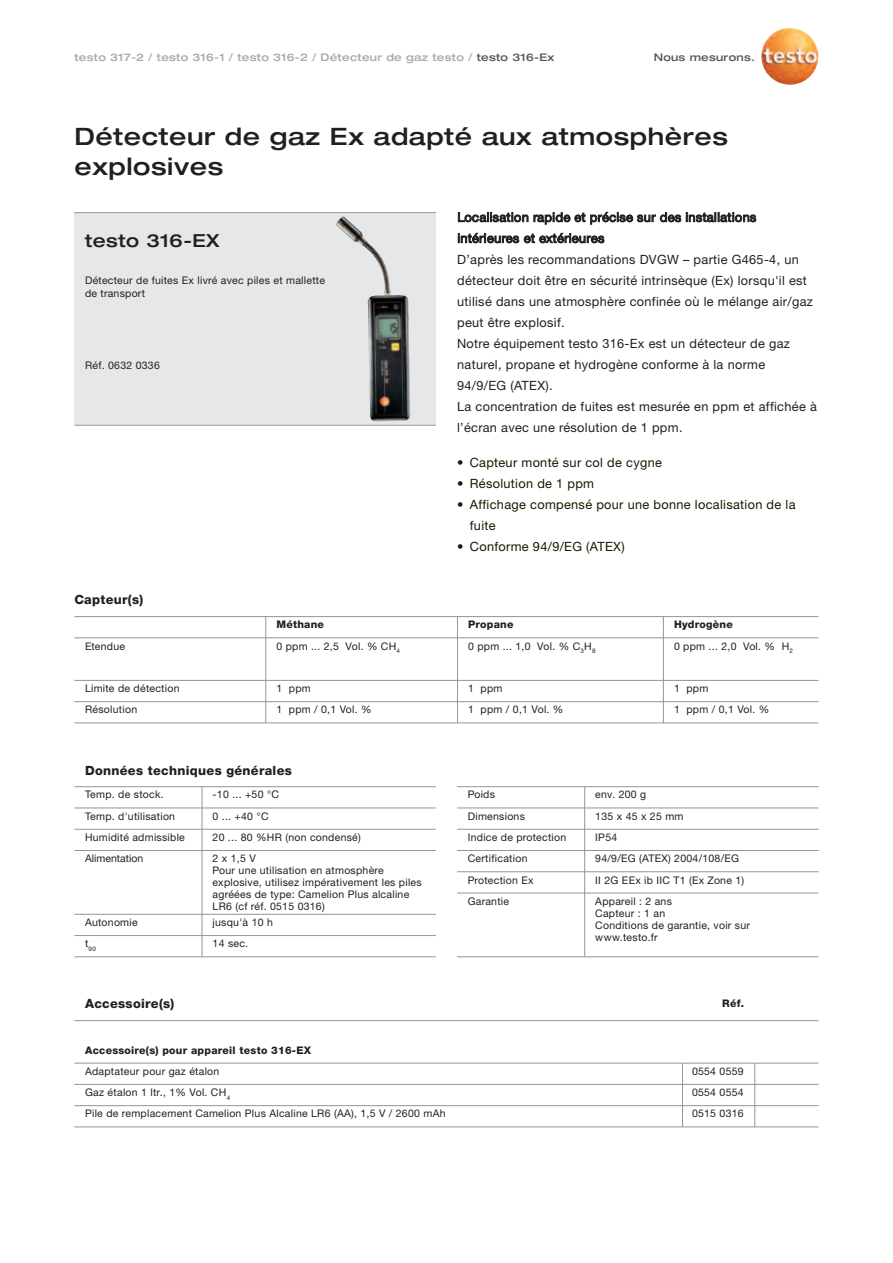
<style>
.page{position:relative;width:893px;height:1263px;background:#fff}
.page>*{position:absolute;margin:0;border:0;box-sizing:border-box;transform-origin:0 0}
.t1{font:500 expanded 24px/30px "Helvetica Neue LT Com";letter-spacing:.025em;color:#231f20}
.t2{font:500 expanded 18px "Helvetica Neue LT Com";letter-spacing:.025em;color:#231f20}
.t3{font:12.75px/21px "Helvetica Neue LTW1 G";letter-spacing:.025em;color:#231f20}
.t4{font:12.75px/21px "Helvetica Neue LTW1 G";letter-spacing:.025em;color:#191a00}
.t5{font:800 12.75px "Helvetica Neue LTW1 G";letter-spacing:.025em;color:#231f20}
.t6{font:10.5px/21.3px "Helvetica Neue LTW1 G";letter-spacing:.025em;color:#231f20}
.t7{font:500 expanded 10.5px "Helvetica Neue LT Com";letter-spacing:.025em;color:#a8a9ad}
.t8{font:800 10.5px "Helvetica Neue LTW1 G";letter-spacing:.025em;color:#231f20}
.t9{font:500 expanded 10.5px "Helvetica Neue LT Com";letter-spacing:.025em;color:#57585a}
.t10{font:10.5px "Helvetica Neue LTW1 G";color:#231f20}
.t11{font:6.3px "Helvetica Neue LTW1 G";color:#231f20}
.s1{color:#57585a}
.s2{font-weight:800}
</style>
<div class="page">
<div style="left:74px;top:213px;width:362px;height:212px;background:#e6e7e9"></div>
<hr style="left:74px;top:212px;width:362px;height:1px;background:#939598">
<hr style="left:74px;top:425px;width:362px;height:1px;background:#939598">
<img style="left:336px;top:217px;width:75px;height:205px">
<img style="left:761px;top:28px;width:57px;height:57px">
<hr style="left:74px;top:786px;width:362px;height:1px;background:#939598">
<hr style="left:457px;top:786px;width:362px;height:1px;background:#939598">
<hr style="left:74px;top:807px;width:362px;height:1px;background:#939598">
<hr style="left:74px;top:829px;width:362px;height:1px;background:#939598">
<hr style="left:74px;top:850px;width:362px;height:1px;background:#939598">
<hr style="left:74px;top:914px;width:362px;height:1px;background:#939598">
<hr style="left:74px;top:935px;width:362px;height:1px;background:#939598">
<hr style="left:457px;top:807px;width:362px;height:1px;background:#939598">
<hr style="left:457px;top:829px;width:362px;height:1px;background:#939598">
<hr style="left:457px;top:850px;width:362px;height:1px;background:#939598">
<hr style="left:74px;top:956px;width:362px;height:1px;background:#939598">
<hr style="left:457px;top:871px;width:362px;height:1px;background:#939598">
<hr style="left:457px;top:893px;width:362px;height:1px;background:#939598">
<hr style="left:457px;top:956px;width:362px;height:1px;background:#939598">
<hr style="left:202px;top:787px;width:1px;height:170px;background:#939598">
<hr style="left:584px;top:787px;width:1px;height:170px;background:#939598">
<hr style="left:74px;top:1020px;width:745px;height:1px;background:#939598">
<hr style="left:74px;top:1063px;width:745px;height:1px;background:#939598">
<hr style="left:74px;top:1084px;width:745px;height:1px;background:#939598">
<hr style="left:74px;top:1105px;width:745px;height:1px;background:#939598">
<hr style="left:74px;top:1126px;width:745px;height:1px;background:#939598">
<svg style="left:682px;top:1064px;width:1px;height:62px"></svg>
<svg style="left:754px;top:1063px;width:1px;height:64px"></svg>
<hr style="left:74px;top:616px;width:745px;height:1px;background:#939598">
<hr style="left:74px;top:637px;width:745px;height:1px;background:#939598">
<hr style="left:74px;top:680px;width:745px;height:1px;background:#939598">
<hr style="left:74px;top:701px;width:745px;height:1px;background:#939598">
<hr style="left:74px;top:722px;width:745px;height:1px;background:#939598">
<hr style="left:265px;top:617px;width:1px;height:106px;background:#939598">
<hr style="left:457px;top:617px;width:1px;height:106px;background:#939598">
<hr style="left:663px;top:617px;width:1px;height:106px;background:#939598">
<p class="t7" style="left:74px;top:50px;width:481px">testo 317-2 / testo 316-1 / testo 316-2 / Détecteur de gaz testo / <span class="s1">testo 316-Ex</span></p>
<p class="t9" style="left:654px;top:50px;width:103px">Nous mesurons.</p>
<h1 class="t1" style="left:74px;top:120px;width:655px">Détecteur de gaz Ex adapté aux atmosphères explosives</h1>
<h2 class="t2" style="left:85px;top:229px;width:136px">testo 316-EX</h2>
<p class="t6" style="left:85px;top:274px;width:241px;line-height:13.5px">Détecteur de fuites Ex livré avec piles et mallette de transport</p>
<p class="t6" style="left:85px;top:356px;width:76px">Réf. 0632 0336</p>
<p class="t5" style="left:74px;top:595px;width:70px">Capteur(s)</p>
<p class="t3" style="left:457px;top:208px;width:361px">Localisation rapide et précise sur des installations intérieures et extérieures<br>D’après les recommandations DVGW – partie G465-4, un détecteur doit être en sécurité intrinsèque (Ex) lorsqu'il est utilisé dans une atmosphère confinée où le mélange air/gaz peut être explosif.<br>Notre équipement testo 316-Ex est un détecteur de gaz naturel, propane et hydrogène conforme à la norme 94/9/EG (ATEX).<br>La concentration de fuites est mesurée en ppm et affichée à l’écran avec une résolution de 1 ppm.</p>
<p class="t4" style="left:457px;top:453px;width:206px">• Capteur monté sur col de cygne</p>
<p class="t4" style="left:457px;top:474px;width:139px">• Résolution de 1 ppm</p>
<p class="t4" style="left:470px;top:495px;width:327px;text-indent:-13px">• Affichage compensé pour une bonne localisation de la fuite</p>
<p class="t4" style="left:457px;top:537px;width:169px">• Conforme 94/9/EG (ATEX)</p>
<p class="t8" style="left:276px;top:621px;width:49px">Méthane</p>
<p class="t8" style="left:468px;top:621px;width:47px">Propane</p>
<p class="t6" style="left:85px;top:636px;width:42px">Etendue</p>
<p class="t6" style="left:276px;top:636px;width:125px">0 ppm ... 2,5 Vol. % CH<sub>4</sub></p>
<p class="t6" style="left:468px;top:636px;width:129px">0 ppm ... 1,0 Vol. % C<sub>3</sub>H<sub>8</sub></p>
<p class="t6" style="left:85px;top:679px;width:96px">Limite de détection<br>Résolution</p>
<p class="t6" style="left:276px;top:679px;width:97px">1 ppm<br>1 ppm / 0,1 Vol. %</p>
<p class="t6" style="left:468px;top:679px;width:97px">1 ppm<br>1 ppm / 0,1 Vol. %</p>
<p class="t6" style="left:674px;top:615px;width:121px"><span class="s2">Hydrogène<br></span>0 ppm ... 2,0 Vol. % H<sub>2</sub></p>
<p class="t6" style="left:674px;top:679px;width:97px">1 ppm<br>1 ppm / 0,1 Vol. %</p>
<p class="t5" style="left:85px;top:765px;width:208px">Données techniques générales</p>
<p class="t6" style="left:85px;top:785px;width:80px">Temp. de stock.</p>
<p class="t6" style="left:213px;top:785px;width:68px">-10 ... +50 °C</p>
<p class="t6" style="left:85px;top:828px;width:101px">Humidité admissible</p>
<p class="t6" style="left:213px;top:828px;width:150px">20 ... 80 %HR (non condensé)</p>
<p class="t6" style="left:85px;top:806px;width:92px">Temp. d'utilisation</p>
<p class="t6" style="left:213px;top:806px;width:57px">0 ... +40 °C</p>
<p class="t10" style="left:85px;top:855px;width:60px">Alimentation</p>
<p class="t6" style="left:213px;top:853px;width:211px;line-height:12px">2x1,5V<br>Pour une utilisation en atmosphère explosive, utilisez impérativement les piles agréées de type: Camelion Plus alcaline<br>LR6 (cf réf. 0515 0316)</p>
<p class="t6" style="left:85px;top:913px;width:54px">Autonomie</p>
<p class="t6" style="left:213px;top:913px;width:62px">jusqu'à 10 h</p>
<p class="t11" style="left:85px;top:946px;width:12px"><sup>t</sup>90</p>
<p class="t6" style="left:213px;top:934px;width:37px">14 sec.</p>
<p class="t6" style="left:468px;top:785px;width:29px">Poids</p>
<p class="t6" style="left:595px;top:785px;width:52px">env. 200 g</p>
<p class="t6" style="left:468px;top:806px;width:59px">Dimensions</p>
<p class="t6" style="left:595px;top:806px;width:90px">135 x 45 x 25 mm</p>
<p class="t6" style="left:468px;top:828px;width:100px">Indice de protection</p>
<p class="t6" style="left:595px;top:828px;width:23px">IP54</p>
<p class="t6" style="left:468px;top:849px;width:61px">Certification</p>
<p class="t6" style="left:595px;top:849px;width:145px">94/9/EG (ATEX) 2004/108/EG</p>
<p class="t6" style="left:468px;top:870px;width:67px">Protection Ex</p>
<p class="t6" style="left:595px;top:870px;width:150px">II 2G EEx ib IIC T1 (Ex Zone 1)</p>
<p class="t6" style="left:468px;top:891px;width:43px">Garantie</p>
<p class="t6" style="left:595px;top:896px;width:156px;line-height:12px">Appareil : 2 ans<br>Capteur : 1 an<br>Conditions de garantie, voir sur www.testo.fr</p>
<p class="t5" style="left:85px;top:999px;width:91px">Accessoire(s)</p>
<p class="t8" style="left:722px;top:999px;width:23px">Réf.</p>
<p class="t8" style="left:85px;top:1046px;width:228px">Accessoire(s) pour appareil testo 316-EX</p>
<p class="t6" style="left:85px;top:1061px;width:136px">Adaptateur pour gaz étalon</p>
<p class="t6" style="left:692px;top:1061px;width:53px;text-align:justify">0554 0559<br>0554 0554<br>0515 0316</p>
<p class="t6" style="left:85px;top:1083px;width:362px">Gaz étalon 1 ltr., 1% Vol. CH<sub>4<br></sub>Pile de remplacement Camelion Plus Alcaline LR6 (AA), 1,5 V / 2600 mAh</p>
</div>
